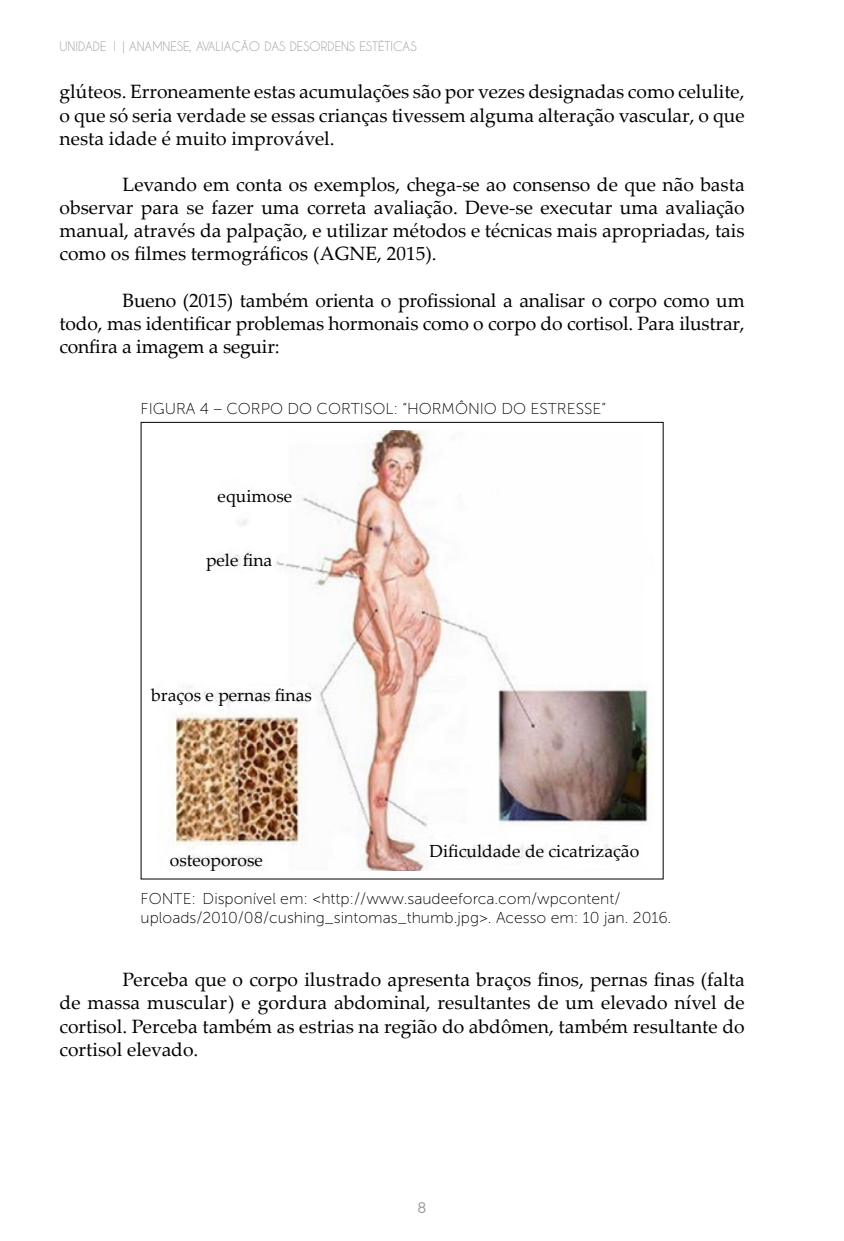
<style>
.page{position:relative;width:844px;height:1241px;background:#fff}
.page>*{position:absolute;margin:0;border:0;box-sizing:border-box;transform-origin:0 0}
.Text{font:19.25px/23.1px "Palatino Linotype";color:#000;text-align:justify}
.Texto{font:17.5px "Palatino Linotype";color:#000}
.t1{font:17.5px "Alcefun Round";color:#9d9d9c}
.Figuras_e_Fonte{font:15.75px/18.9px "Museo Sans 100";color:#000}
.FIGURAS{font:15.75px "Museo Sans 100";color:#000}
.t2{font:12.25px "Caviar Dreams";color:#9d9d9c}
</style>
<div class="page">
<img style="left:172px;top:430px;width:478px;height:440px">
<p class="t2" style="left:60px;top:40px;width:358px">UNIDADE 1 | ANAMNESE, AVALIAÇÃO DAS DESORDENS ESTÉTICAS</p>
<p class="Text" style="left:60px;top:80px;width:686px">glúteos. Erroneamente estas acumulações são por vezes designadas como celulite, o que só seria verdade se essas crianças tivessem alguma alteração vascular, o que nesta idade é muito improvável.</p>
<p class="Text" style="left:60px;top:172px;width:686px;text-indent:63px">Levando em conta os exemplos, chega-se ao consenso de que não basta observar para se fazer uma correta avaliação. Deve-se executar uma avaliação manual, através da palpação, e utilizar métodos e técnicas mais apropriadas, tais como os filmes termográficos (AGNE, 2015).</p>
<p class="Text" style="left:60px;top:287px;width:686px;text-indent:63px">Bueno (2015) também orienta o profissional a analisar o corpo como um todo, mas identificar problemas hormonais como o corpo do cortisol. Para ilustrar, confira a imagem a seguir:</p>
<p class="FIGURAS" style="left:141px;top:400px;width:467px">FIGURA 4 – CORPO DO CORTISOL: “HORMÔNIO DO ESTRESSE”</p>
<p class="Texto" style="left:217px;top:484px;width:76px">equimose</p>
<p class="Texto" style="left:206px;top:547px;width:68px">pele fina</p>
<p class="Texto" style="left:151px;top:682px;width:162px">braços e pernas finas</p>
<p class="Texto" style="left:429px;top:838px;width:211px">Dificuldade de cicatrização</p>
<p class="Figuras_e_Fonte" style="left:141px;top:888px;width:532px">FONTE: Disponível em: &lt;http://www.saudeeforca.com/wpcontent/ uploads/2010/08/cushing_sintomas_thumb.jpg&gt;. Acesso em: 10 jan. 2016.</p>
<p class="Texto" style="left:170px;top:847px;width:94px">osteoporose</p>
<p class="Text" style="left:60px;top:967px;width:686px;text-indent:63px">Perceba que o corpo ilustrado apresenta braços finos, pernas finas (falta de massa muscular) e gordura abdominal, resultantes de um elevado nível de cortisol. Perceba também as estrias na região do abdômen, também resultante do cortisol elevado.</p>
<p class="t1" style="left:417px;top:1197px;width:10px">8</p>
</div>
